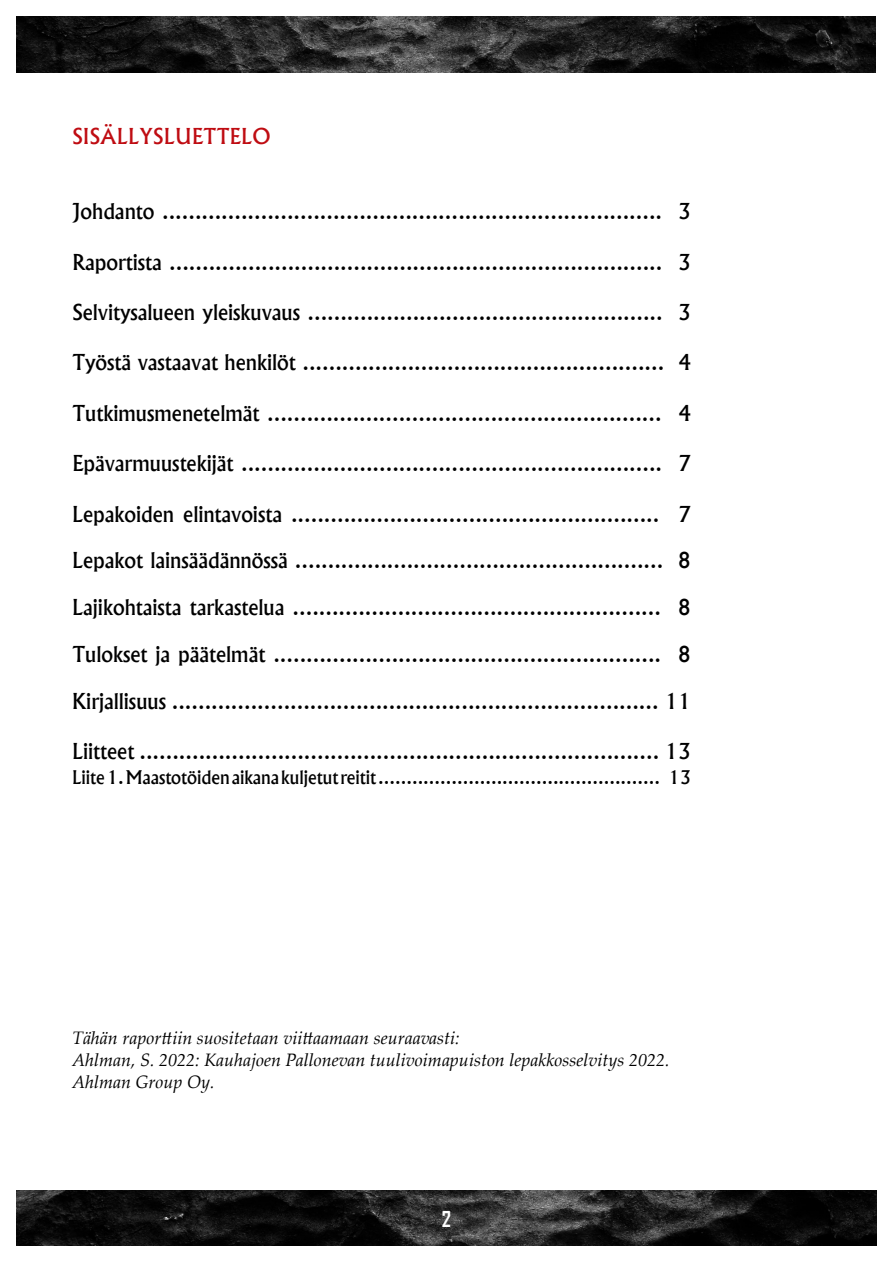
<style>
.page{position:relative;width:893px;height:1263px;background:#fff}
.page>*{position:absolute;margin:0;border:0;box-sizing:border-box;transform-origin:0 0}
.t1{font:500 21px "Albertus";color:#000}
.Perusotsikko{font:500 21px "Albertus";color:#bf0c12}
.t2{font:700 21px "Agency FB";color:#fff}
.Perusteksti{font:italic 18px "Palatino Linotype";color:#000}
.t3{font:500 18px "Albertus";color:#000}
</style>
<div class="page">
<img style="left:17px;top:1191px;width:859px;height:55px">
<img style="left:17px;top:17px;width:859px;height:55px">
<p class="Perusotsikko" style="left:72px;top:123px;width:200px">SISÄLLYSLUETTELO</p>
<p class="t1" style="left:72px;top:198px;width:620px">Johdanto ............................................................................ 3</p>
<p class="t1" style="left:72px;top:249px;width:620px">Raportista ........................................................................... 3</p>
<p class="t1" style="left:72px;top:299px;width:620px">Selvitysalueen yleiskuvaus ...................................................... 3</p>
<p class="t1" style="left:72px;top:350px;width:620px">Työstä vastaavat henkilöt ....................................................... 4</p>
<p class="t1" style="left:72px;top:400px;width:620px">Tutkimusmenetelmät ............................................................ 4</p>
<p class="t1" style="left:72px;top:450px;width:620px">Epävarmuustekijät ................................................................ 7</p>
<p class="t1" style="left:72px;top:501px;width:620px">Lepakoiden elintavoista ........................................................ 7</p>
<p class="t1" style="left:72px;top:548px;width:620px">Lepakot lainsäädännössä ........................................................ 8</p>
<p class="t1" style="left:72px;top:594px;width:620px">Lajikohtaista tarkastelua ........................................................ 8</p>
<p class="t1" style="left:72px;top:641px;width:620px">Tulokset ja päätelmät ........................................................... 8</p>
<p class="t1" style="left:72px;top:688px;width:620px">Kirjallisuus .......................................................................... 11</p>
<p class="t1" style="left:72px;top:738px;width:620px">Liitteet ............................................................................... 13</p>
<p class="t3" style="left:72px;top:767px;width:620px">Liite 1. Maastotöiden aikana kuljetut reitit .................................................. 13</p>
<p class="Perusteksti" style="left:72px;top:1025px;width:389px">Tähän raporttiin suositetaan viittaamaan seuraavasti:</p>
<p class="Perusteksti" style="left:72px;top:1047px;width:599px">Ahlman, S. 2022: Kauhajoen Pallonevan tuulivoimapuiston lepakkosselvitys 2022.</p>
<p class="Perusteksti" style="left:72px;top:1068px;width:144px">Ahlman Group Oy.</p>
<p class="t2" style="left:442px;top:1206px;width:11px">2</p>
</div>
